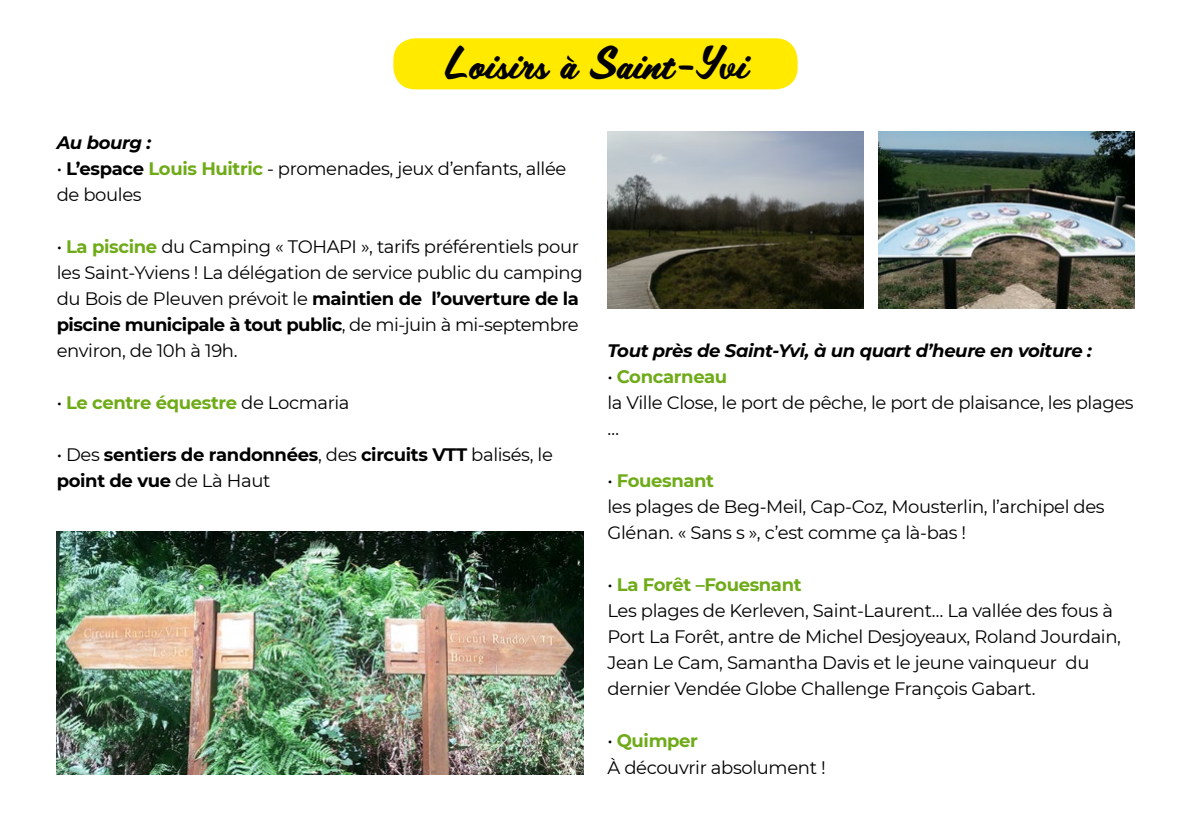
<style>
.page{position:relative;width:1191px;height:840px;background:#fff}
.page>*{position:absolute;margin:0;border:0;box-sizing:border-box;transform-origin:0 0}
.t1{font:40px "Scriptorama Tradeshow JF";color:#000}
.t2{font:18px/26px "Montserrat";letter-spacing:-.02em;color:#000}
.t3{font:700 18px/26px "Montserrat";letter-spacing:-.02em;color:#000}
.t4{font:italic 700 18px "Montserrat";letter-spacing:-.02em;color:#000}
.t5{font:700 18px "Montserrat";letter-spacing:-.02em;color:#6fab18}
.s1{font-weight:700}
.s2{font-weight:700;color:#6fab18}
.s3{font-weight:400;color:#000}
.s4{font-weight:400}
</style>
<div class="page">
<div style="left:393px;top:38px;width:404px;height:51px;background:#ffea00;border-radius:22px"></div>
<img style="left:57px;top:531px;width:526px;height:242px">
<img style="left:607px;top:131px;width:256px;height:177px">
<img style="left:878px;top:131px;width:256px;height:177px">
<h1 class="t1" style="left:443px;top:36px;width:305px">Loisirs à Saint-Yvi</h1>
<p class="t4" style="left:57px;top:129px;width:96px">Au bourg :</p>
<p class="t2" style="left:57px;top:155px;width:511px">• <span class="s1">L’espace</span> <span class="s2">Louis Huitric</span> - promenades, jeux d’enfants, allée de boules</p>
<p class="t2" style="left:57px;top:233px;width:527px">• <span class="s2">La piscine</span> du Camping « TOHAPI », tarifs préférentiels pour les Saint-Yviens ! La délégation de service public du camping du Bois de Pleuven prévoit le <span class="s1">maintien de l’ouverture de la piscine municipale à tout public</span>, de mi-juin à mi-septembre environ, de 10h à 19h.</p>
<p class="t5" style="left:57px;top:389px;width:294px"><span class="s3">•</span> Le centre équestre <span class="s3">de Locmaria</span></p>
<p class="t3" style="left:57px;top:440px;width:497px"><span class="s4">• Des</span> sentiers de randonnées<span class="s4">, des</span> circuits VTT <span class="s4">balisés, le </span>point de vue <span class="s4">de Là Haut</span></p>
<p class="t4" style="left:607px;top:337px;width:486px">Tout près de Saint-Yvi, à un quart d’heure en voiture :</p>
<p class="t2" style="left:607px;top:363px;width:528px">• <span class="s2">Concarneau<br></span>la Ville Close, le port de pêche, le port de plaisance, les plages …</p>
<p class="t2" style="left:607px;top:467px;width:499px">• <span class="s2">Fouesnant<br></span>les plages de Beg-Meil, Cap-Coz, Mousterlin, l’archipel des<br>Glénan. « Sans s », c’est comme ça là-bas !</p>
<p class="t2" style="left:607px;top:571px;width:515px">• <span class="s2">La Forêt –Fouesnant<br></span>Les plages de Kerleven, Saint-Laurent… La vallée des fous à Port La Forêt, antre de Michel Desjoyeaux, Roland Jourdain, Jean Le Cam, Samantha Davis et le jeune vainqueur du dernier Vendée Globe Challenge François Gabart.</p>
<p class="t2" style="left:607px;top:727px;width:220px">• <span class="s2">Quimper<br></span>À découvrir absolument !</p>
</div>
